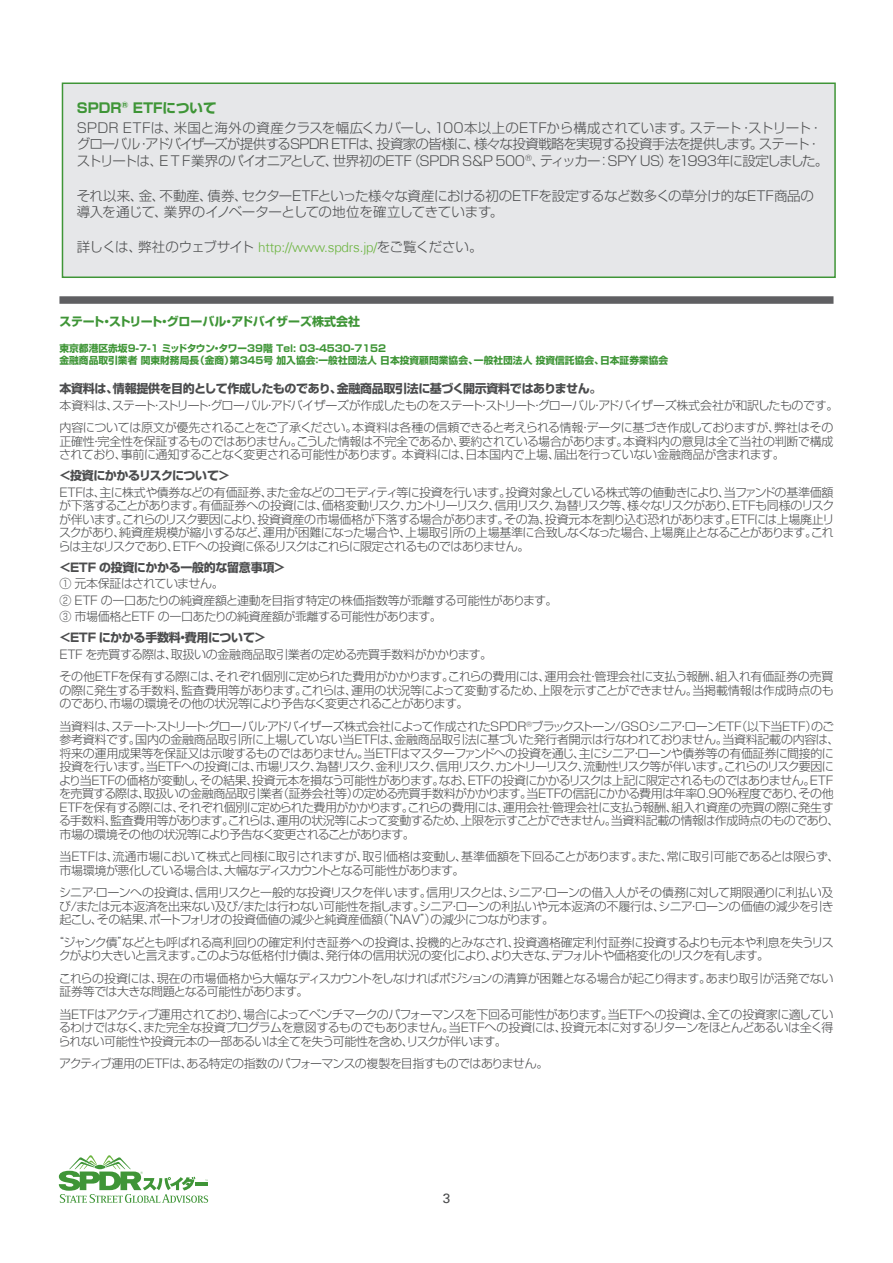
<style>
.page{position:relative;width:893px;height:1263px;background:#fff}
.page>*{position:absolute;margin:0;border:0;box-sizing:border-box;transform-origin:0 0}
.t1{font:300 13.5px/16.2px "Shin Go Pro";letter-spacing:-.04em;color:#4b4c4d}
.t2{font:300 13.5px/16.2px "Shin Go Pro";letter-spacing:-.065em;color:#4b4c4d}
.t3{font:300 13.5px/20.4px "Shin Go Pro";color:#4b4c4d}
.t4{font:13.5px "Univers Com 55 Roman";color:#4b4c4d}
.t5{font:300 12px/13.5px "Shin Go Pro";letter-spacing:-.04em;color:#4b4c4d}
.t6{font:700 12px "Shin Go Pro";letter-spacing:-.025em;color:#4b4c4d}
.t7{font:700 12px "Shin Go Pro";letter-spacing:-.02em;color:#3f9537}
.t8{font:700 12px "Shin Go Pro";letter-spacing:-.045em;color:#4b4c4d}
.t9{font:700 9.75px/11.7px "Shin Go Pro";color:#3f9537}
.s1{font-weight:700;color:#3f9537}
.s2{font-family:"Univers Com 45";color:#6cb43f}
</style>
<div class="page">
<svg style="left:59px;top:1155px;width:149px;height:48px"></svg>
<div style="left:59px;top:296px;width:774px;height:8px;background:#5f5f62"></div>
<div style="left:62px;top:83px;width:773px;height:194px;background:#e6e7e9"></div>
<div style="left:62px;top:83px;width:774px;height:195px;border:2px solid #3f9537"></div>
<p class="t3" style="left:77px;top:96px;width:747px"><span class="s1">SPDR</span><sup>®</sup> <span class="s1">ETFについて<br></span>SPDR ETFは、米国と海外の資産クラスを幅広くカバーし、100本以上のETFから構成されています。ステート・ストリート・</p>
<p class="t2" style="left:77px;top:134px;width:753px">グローバル・アドバイザーズが提供するSPDR ETFは、投資家の皆様に、様々な投資戦略を実現する投資手法を提供します。ステート・ストリートは、ＥＴＦ業界のパイオニアとして、世界初のETF（SPDR S&amp;P 500<sup>®</sup>、ティッカー：SPY US）を1993年に設定しました。</p>
<p class="t1" style="left:77px;top:186px;width:739px">それ以来、金、不動産、債券、セクターETFといった様々な資産における初のETFを設定するなど数多くの草分け的なETF商品の導入を通じて、業界のイノベーターとしての地位を確立してきています。</p>
<p class="t1" style="left:77px;top:237px;width:407px">詳しくは、弊社のウェブサイト <span class="s2">http://www.spdrs.jp/</span>をご覧ください。</p>
<p class="t7" style="left:59px;top:312px;width:302px">ステート・ストリート・グローバル・アドバイザーズ株式会社</p>
<p class="t9" style="left:59px;top:342px;width:610px">東京都港区赤坂9-7-1 ミッドタウン・タワー39階 Tel: 03-4530-7152<br>金融商品取引業者関東財務局長（金商）第345号加入協会：一般社団法人日本投資顧問業協会、一般社団法人投資信託協会、日本証券業協会</p>
<p class="t6" style="left:59px;top:379px;width:543px">本資料は、情報提供を目的として作成したものであり、金融商品取引法に基づく開示資料ではありません。</p>
<p class="t5" style="left:59px;top:393px;width:780px;line-height:22.5px">本資料は、ステート・ストリート・グローバル・アドバイザーズが作成したものをステート・ストリート・グローバル・アドバイザーズ株式会社が和訳したものです。内容については原文が優先されることをご了承ください。本資料は各種の信頼できると考えられる情報・データに基づき作成しておりますが、弊社はその</p>
<p class="t5" style="left:59px;top:433px;width:776px">正確性・完全性を保証するものではありません。こうした情報は不完全であるか、要約されている場合があります。本資料内の意見は全て当社の判断で構成されており、事前に通知することなく変更される可能性があります。本資料には、日本国内で上場、届出を行っていない金融商品が含まれます。</p>
<p class="t8" style="left:59px;top:466px;width:172px">＜投資にかかるリスクについて＞</p>
<p class="t5" style="left:58px;top:484px;width:778px;text-align:justify">ETFは、主に株式や債券などの有価証券、また金などのコモディティ等に投資を行います。投資対象としている株式等の値動きにより、当ファンドの基準価額が下落することがあります。有価証券への投資には、価格変動リスク、カントリーリスク、信用リスク、為替リスク等、様々なリスクがあり、ETFも同様のリスクが伴います。これらのリスク要因により、投資資産の市場価格が下落する場合があります。その為、投資元本を割り込む恐れがあります。ETFには上場廃止リスクがあり、純資産規模が縮小するなど、運用が困難になった場合や、上場取引所の上場基準に合致しなくなった場合、上場廃止となることがあります。これらは主なリスクであり、ETFへの投資に係るリスクはこれらに限定されるものではありません。</p>
<p class="t6" style="left:59px;top:558px;width:227px">＜ETF の投資にかかる一般的な留意事項＞</p>
<p class="t5" style="left:59px;top:574px;width:500px;line-height:16.5px">① 元本保証はされていません。<br>② ETF の一口あたりの純資産額と連動を目指す特定の株価指数等が乖離する可能性があります。<br>③ 市場価格とETF の一口あたりの純資産額が乖離する可能性があります。</p>
<p class="t6" style="left:59px;top:628px;width:208px">＜ETF にかかる手数料・費用について＞</p>
<p class="t5" style="left:59px;top:642px;width:775px;line-height:22.5px">ETF を売買する際は、取扱いの金融商品取引業者の定める売買手数料がかかります。<br>その他ETFを保有する際には、それぞれ個別に定められた費用がかかります。これらの費用には、運用会社・管理会社に支払う報酬、組入れ有価証券の売買</p>
<p class="t5" style="left:59px;top:682px;width:776px">の際に発生する手数料、監査費用等があります。これらは、運用の状況等によって変動するため、上限を示すことができません。当掲載情報は作成時点のものであり、市場の環境その他の状況等により予告なく変更されることがあります。</p>
<p class="t5" style="left:59px;top:718px;width:782px">当資料は、ステート・ストリート・グローバル・アドバイザーズ株式会社によって作成されたSPDR<sup>®</sup>ブラックストーン/GSOシニア・ローンETF（以下当ETF）のご参考資料です。国内の金融商品取引所に上場していない当ETFは、金融商品取引法に基づいた発行者開示は行なわれておりません。当資料記載の内容は、将来の運用成果等を保証又は示唆するものではありません。当ETFはマスターファンドへの投資を通じ、主にシニア・ローンや債券等の有価証券に間接的に投資を行います。当ETFへの投資には、市場リスク、為替リスク、金利リスク、信用リスク、カントリーリスク、流動性リスク等が伴います。これらのリスク要因により当ETFの価格が変動し、その結果、投資元本を損なう可能性があります。なお、ETFの投資にかかるリスクは上記に限定されるものではありません。ETFを売買する際は、取扱いの金融商品取引業者（証券会社等）の定める売買手数料がかかります。当ETFの信託にかかる費用は年率0.90%程度であり、その他ETFを保有する際には、それぞれ個別に定められた費用がかかります。これらの費用には、運用会社・管理会社に支払う報酬、組入れ資産の売買の際に発生する手数料、監査費用等があります。これらは、運用の状況等によって変動するため、上限を示すことができません。当資料記載の情報は作成時点のものであり、市場の環境その他の状況等により予告なく変更されることがあります。</p>
<p class="t5" style="left:59px;top:849px;width:782px">当ETFは、流通市場において株式と同様に取引されますが、取引価格は変動し、基準価額を下回ることがあります。また、常に取引可能であるとは限らず、市場環境が悪化している場合は、大幅なディスカウントとなる可能性があります。</p>
<p class="t5" style="left:59px;top:885px;width:776px;text-align:justify">シニア・ローンへの投資は、信用リスクと一般的な投資リスクを伴います。信用リスクとは、シニア・ローンの借入人がその債務に対して期限通りに利払い及び/または元本返済を出来ない及び/または行わない可能性を指します。シニア・ローンの利払いや元本返済の不履行は、シニア・ローンの価値の減少を引き起こし、その結果、ポートフォリオの投資価値の減少と純資産価額（“NAV”）の減少につながります。</p>
<p class="t5" style="left:59px;top:934px;width:777px;text-indent:-6px">“ジャンク債”などとも呼ばれる高利回りの確定利付き証券への投資は、投機的とみなされ、投資適格確定利付証券に投資するよりも元本や利息を失うリスクがより大きいと言えます。このような低格付け債は、発行体の信用状況の変化により、より大きな、デフォルトや価格変化のリスクを有します。</p>
<p class="t5" style="left:59px;top:970px;width:776px">これらの投資には、現在の市場価格から大幅なディスカウントをしなければポジションの清算が困難となる場合が起こり得ます。あまり取引が活発でない証券等では大きな問題となる可能性があります。</p>
<p class="t5" style="left:58px;top:1006px;width:776px;text-align:justify">当ETFはアクティブ運用されており、場合によってベンチマークのパフォーマンスを下回る可能性があります。当ETFへの投資は、全ての投資家に適しているわけではなく、また完全な投資プログラムを意図するものでもありません。当ETFへの投資には、投資元本に対するリターンをほとんどあるいは全く得られない可能性や投資元本の一部あるいは全てを失う可能性を含め、リスクが伴います。</p>
<p class="t5" style="left:59px;top:1056px;width:491px">アクティブ運用のETFは、ある特定の指数のパフォーマンスの複製を目指すものではありません。</p>
<p class="t4" style="left:443px;top:1189px;width:9px">3</p>
</div>
